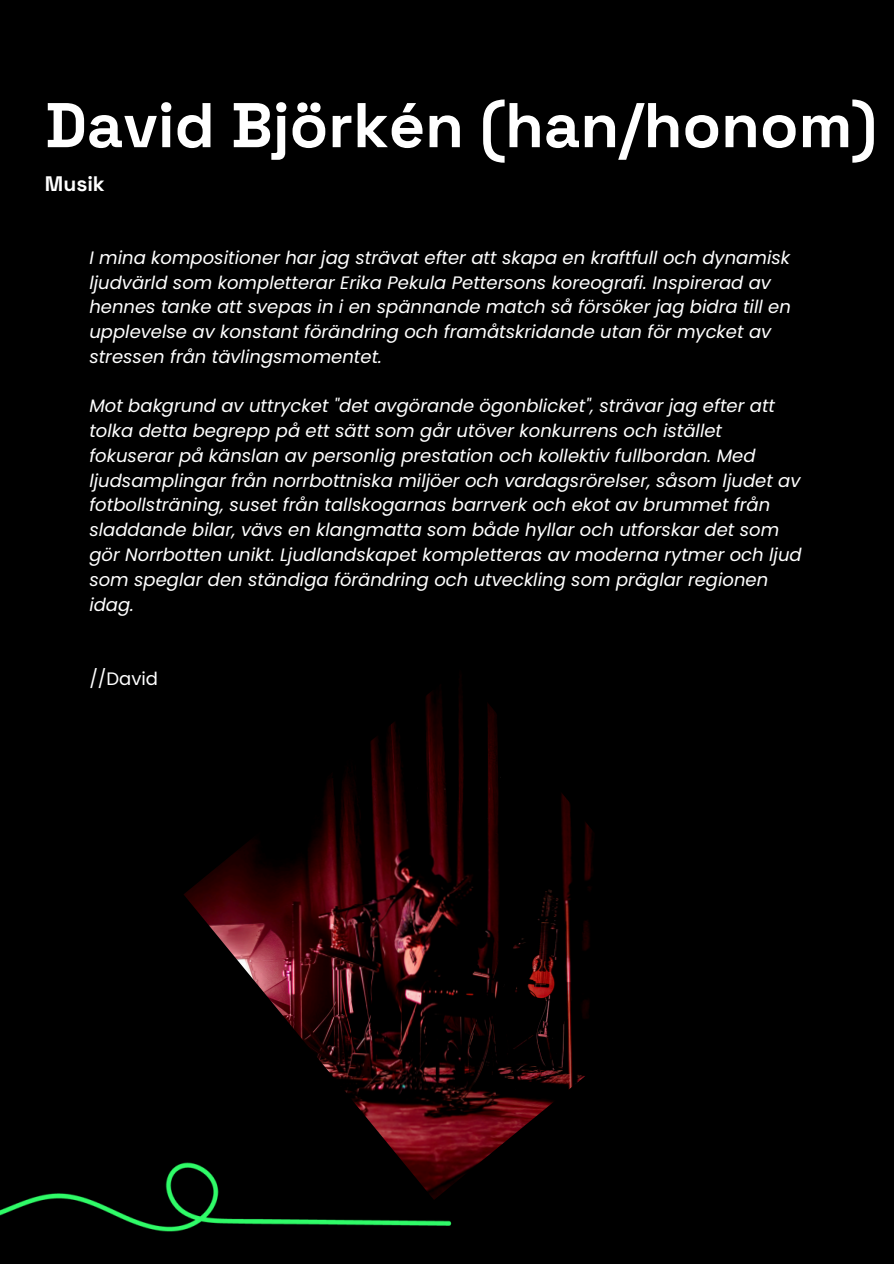
<style>
.page{position:relative;width:894px;height:1264px;background:#fff}
.page>*{position:absolute;margin:0;border:0;box-sizing:border-box;transform-origin:0 0}
.t1{font:700 63px "Space Grotesk";color:#fff}
.t2{font:700 21px "Space Grotesk";color:#fff}
.t3{font:italic 18px/24.8px "Poppins";color:#fff}
.t4{font:18px "Poppins";color:#fff}
</style>
<div class="page">
<div style="left:0;top:0;width:893px;height:1263px;background:#000"></div>
<img style="left:184px;top:675px;width:410px;height:466px">
<img style="left:0;top:1106px;width:506px;height:126px">
<p class="t1" style="left:45px;top:85px;width:833px">David Björkén (han/honom)</p>
<p class="t2" style="left:45px;top:170px;width:61px">Musik</p>
<h1 class="t3" style="left:89px;top:245px;width:702px">I mina kompositioner har jag strävat efter att skapa en kraftfull och dynamisk ljudvärld som kompletterar Erika Pekula Pettersons koreografi. Inspirerad av hennes tanke att svepas in i en spännande match så försöker jag bidra till en upplevelse av konstant förändring och framåtskridande utan för mycket av stressen från tävlingsmomentet.</h1>
<p class="t3" style="left:89px;top:394px;width:713px">Mot bakgrund av uttrycket "det avgörande ögonblicket", strävar jag efter att tolka detta begrepp på ett sätt som går utöver konkurrens och istället fokuserar på känslan av personlig prestation och kollektiv fullbordan. Med ljudsamplingar från norrbottniska miljöer och vardagsrörelser, såsom ljudet av fotbollsträning, suset från tallskogarnas barrverk och ekot av brummet från sladdande bilar, vävs en klangmatta som både hyllar och utforskar det som gör Norrbotten unikt. Ljudlandskapet kompletteras av moderna rytmer och ljud som speglar den ständiga förändring och utveckling som präglar regionen idag.</p>
<p class="t4" style="left:89px;top:666px;width:70px">//David</p>
</div>
